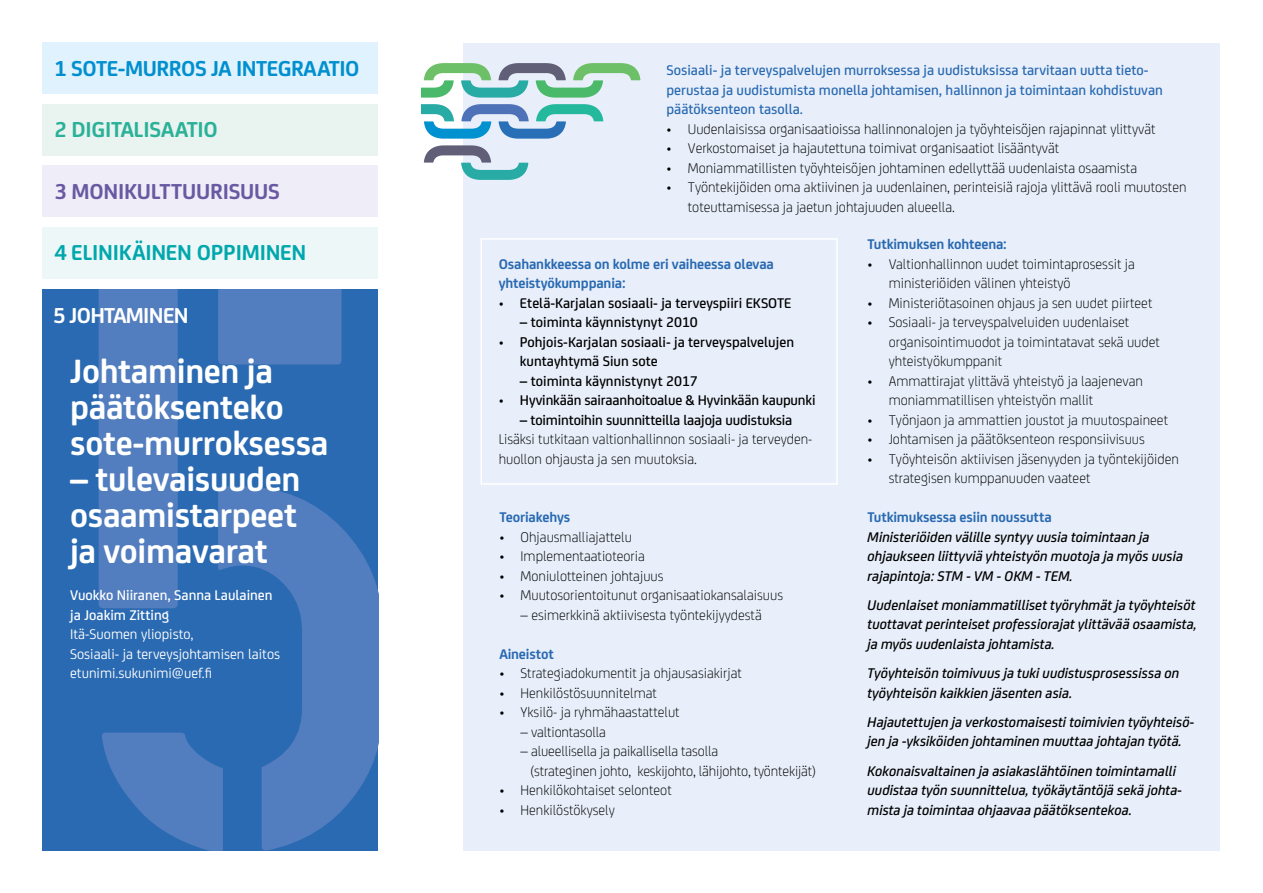
<style>
.page{position:relative;width:1263px;height:893px;background:#fff}
.page>*{position:absolute;margin:0;border:0;box-sizing:border-box;transform-origin:0 0}
.t1{font:700 36px/36px "FS Joey";letter-spacing:-.01em;color:#fff}
.t2{font:700 23.1px "FS Joey";letter-spacing:-.02em;color:#008fcf}
.t3{font:700 23.1px "FS Joey";letter-spacing:-.01em;color:#00a8ad}
.t4{font:700 23.1px "FS Joey";letter-spacing:-.01em;color:#6859a2}
.t5{font:700 23.1px "FS Joey";letter-spacing:-.01em;color:#2bb198}
.t6{font:700 23.1px "FS Joey";letter-spacing:-.03em;color:#fff}
.t7{font:300 15px/19.5px "FS Joey";color:#000}
.t8{font:italic 500 15px/19.5px "FS Joey";color:#000}
.t9{font:500 15px/19.5px "FS Joey";color:#000}
.t10{font:500 15px/19.5px "FS Joey";color:#2a6ab2}
.t11{font:700 15px/19.5px "FS Joey";letter-spacing:-.01em;color:#2a6ab2}
.t12{font:15px/19.5px "FS Joey";color:#fff}
.t13{font:500 15px/19.5px "FS Joey";color:#fff}
.s1{font-weight:300}
</style>
<div class="page">
<div style="left:463px;top:43px;width:757px;height:807px;background:#e8effa"></div>
<div style="left:480px;top:238px;width:358px;height:247px;border:2px solid #fff"></div>
<div style="left:43px;top:289px;width:335px;height:561px;background:#2a6ab2"></div>
<svg style="left:99px;top:289px;width:279px;height:561px"></svg>
<div style="left:43px;top:227px;width:335px;height:52px;background:#eef7f8"></div>
<div style="left:43px;top:166px;width:335px;height:51px;background:#efedf8"></div>
<div style="left:43px;top:43px;width:335px;height:51px;background:#dff2fd"></div>
<div style="left:43px;top:104px;width:335px;height:51px;background:#e9f4f1"></div>
<svg style="left:424px;top:145px;width:104px;height:35px"></svg>
<svg style="left:421px;top:104px;width:182px;height:35px"></svg>
<svg style="left:421px;top:63px;width:219px;height:35px"></svg>
<h2 class="t2" style="left:54px;top:51px;width:307px">1 SOTE-MURROS JA INTEGRAATIO</h2>
<p class="t10" style="left:666px;top:59px;width:498px">Sosiaali- ja terveyspalvelujen murroksessa ja uudistuksissa tarvitaan uutta tieto&shy;perustaa ja uudistumista monella johtamisen, hallinnon ja toimintaan kohdistuvan päätöksenteon tasolla.</p>
<p class="t7" style="left:666px;top:118px;width:490px">• Uudenlaisissa organisaatioissa hallinnonalojen ja työyhteisöjen rajapinnat ylittyvät</p>
<p class="t7" style="left:666px;top:137px;width:394px">• Verkostomaiset ja hajautettuna toimivat organisaatiot lisääntyvät</p>
<p class="t7" style="left:666px;top:157px;width:472px">• Moniammatillisten työyhteisöjen johtaminen edellyttää uudenlaista osaamista</p>
<p class="t7" style="left:688px;top:176px;width:500px;text-indent:-21px">• Työntekijöiden oma aktiivinen ja uudenlainen, perinteisiä rajoja ylittävä rooli muutosten toteuttamisessa ja jaetun johtajuuden alueella.</p>
<h2 class="t5" style="left:54px;top:112px;width:165px">2 DIGITALISAATIO</h2>
<h2 class="t4" style="left:54px;top:174px;width:227px">3 MONIKULTTUURISUUS</h2>
<h2 class="t3" style="left:54px;top:235px;width:254px">4 ELINIKÄINEN OPPIMINEN</h2>
<h2 class="t6" style="left:53px;top:298px;width:137px">5 JOHTAMINEN</h2>
<h1 class="t1" style="left:70px;top:351px;width:260px">Johtaminen ja päätöksenteko sote-murroksessa</h1>
<h1 class="t1" style="left:70px;top:459px;width:232px;text-align:justify">– tulevaisuuden osaamistarpeet ja voimavarat</h1>
<p class="t13" style="left:70px;top:584px;width:204px">Vuokko Niiranen, Sanna Laulainen ja Joakim Zitting</p>
<p class="t12" style="left:70px;top:623px;width:211px">Itä-Suomen yliopisto,<br>Sosiaali- ja terveysjohtamisen laitos etunimi.sukunimi@uef.fi</p>
<p class="t11" style="left:499px;top:253px;width:277px">Osahankkeessa on kolme eri vaiheessa olevaa yhteistyökumppania:</p>
<p class="t9" style="left:499px;top:292px;width:294px"><span class="s1">•</span> Etelä-Karjalan sosiaali- ja terveyspiiri EKSOTE</p>
<p class="t9" style="left:520px;top:311px;width:179px">– toiminta käynnistynyt 2010</p>
<p class="t9" style="left:520px;top:331px;width:276px;text-indent:-21px"><span class="s1">•</span> Pohjois-Karjalan sosiaali- ja terveyspalvelujen kuntayhtymä Siun sote</p>
<p class="t9" style="left:520px;top:370px;width:179px">– toiminta käynnistynyt 2017</p>
<p class="t9" style="left:499px;top:389px;width:318px"><span class="s1">•</span> Hyvinkään sairaanhoitoalue &amp; Hyvinkään kaupunki</p>
<p class="t9" style="left:520px;top:409px;width:274px">– toimintoihin suunnitteilla laajoja uudistuksia</p>
<p class="t7" style="left:499px;top:428px;width:315px">Lisäksi tutkitaan valtionhallinnon sosiaali- ja terveyden&shy;huollon ohjausta ja sen muutoksia.</p>
<p class="t11" style="left:499px;top:506px;width:73px">Teoriakehys</p>
<p class="t7" style="left:499px;top:526px;width:134px">• Ohjausmalliajattelu</p>
<p class="t7" style="left:499px;top:545px;width:147px">• Implementaatioteoria</p>
<p class="t7" style="left:499px;top:565px;width:166px">• Moniulotteinen johtajuus</p>
<p class="t7" style="left:499px;top:584px;width:285px">• Muutosorientoitunut organisaatiokansalaisuus</p>
<p class="t7" style="left:521px;top:604px;width:243px">– esimerkkinä aktiivisesta työntekijyydestä</p>
<p class="t11" style="left:499px;top:643px;width:56px">Aineistot</p>
<p class="t7" style="left:499px;top:662px;width:244px">• Strategiadokumentit ja ohjausasiakirjat</p>
<p class="t7" style="left:499px;top:682px;width:159px">• Henkilöstösuunnitelmat</p>
<p class="t7" style="left:499px;top:701px;width:182px">• Yksilö- ja ryhmähaastattelut</p>
<p class="t7" style="left:521px;top:721px;width:87px">– valtiontasolla</p>
<p class="t7" style="left:530px;top:740px;width:287px;text-indent:-10px">– alueellisella ja paikallisella tasolla<br>(strateginen johto, keskijohto, lähijohto, työntekijät)</p>
<p class="t7" style="left:499px;top:779px;width:174px">• Henkilökohtaiset selonteot</p>
<p class="t7" style="left:499px;top:799px;width:117px">• Henkilöstökysely</p>
<p class="t11" style="left:867px;top:233px;width:141px">Tutkimuksen kohteena:</p>
<p class="t7" style="left:889px;top:253px;width:248px;text-indent:-21px">• Valtionhallinnon uudet toimintaprosessit ja ministeriöiden välinen yhteistyö</p>
<p class="t7" style="left:867px;top:292px;width:286px">• Ministeriötasoinen ohjaus ja sen uudet piirteet</p>
<p class="t7" style="left:889px;top:311px;width:273px;text-indent:-21px">• Sosiaali- ja terveyspalveluiden uudenlaiset organisointimuodot ja toimintatavat sekä uudet yhteistyökumppanit</p>
<p class="t7" style="left:889px;top:370px;width:256px;text-indent:-21px">• Ammattirajat ylittävä yhteistyö ja laajenevan moniammatillisen yhteistyön mallit</p>
<p class="t7" style="left:867px;top:409px;width:302px">• Työnjaon ja ammattien joustot ja muutospaineet</p>
<p class="t7" style="left:867px;top:428px;width:279px">• Johtamisen ja päätöksenteon responsiivisuus</p>
<p class="t7" style="left:889px;top:448px;width:292px;text-indent:-21px">• Työyhteisön aktiivisen jäsenyyden ja työntekijöiden strategisen kumppanuuden vaateet</p>
<p class="t11" style="left:867px;top:506px;width:186px">Tutkimuksessa esiin noussutta</p>
<p class="t8" style="left:867px;top:526px;width:317px">Ministeriöiden välille syntyy uusia toimintaan ja ohjaukseen liittyviä yhteistyön muotoja ja myös uusia rajapintoja: STM - VM - OKM - TEM.</p>
<p class="t8" style="left:867px;top:594px;width:331px;text-align:justify">Uudenlaiset moniammatilliset työryhmät ja työyhteisöt tuottavat perinteiset professiorajat ylittävää osaamista, ja myös uudenlaista johtamista.</p>
<p class="t8" style="left:867px;top:662px;width:314px">Työyhteisön toimivuus ja tuki uudistusprosessissa on työyhteisön kaikkien jäsenten asia.</p>
<p class="t8" style="left:867px;top:711px;width:329px">Hajautettujen ja verkostomaisesti toimivien työyhteisö&shy;jen ja -yksiköiden johtaminen muuttaa johtajan työtä.</p>
<p class="t8" style="left:867px;top:760px;width:316px">Kokonaisvaltainen ja asiakaslähtöinen toimintamalli uudistaa työn suunnittelua, työkäytäntöjä sekä johta&shy;mista ja toimintaa ohjaavaa päätöksentekoa.</p>
</div>
